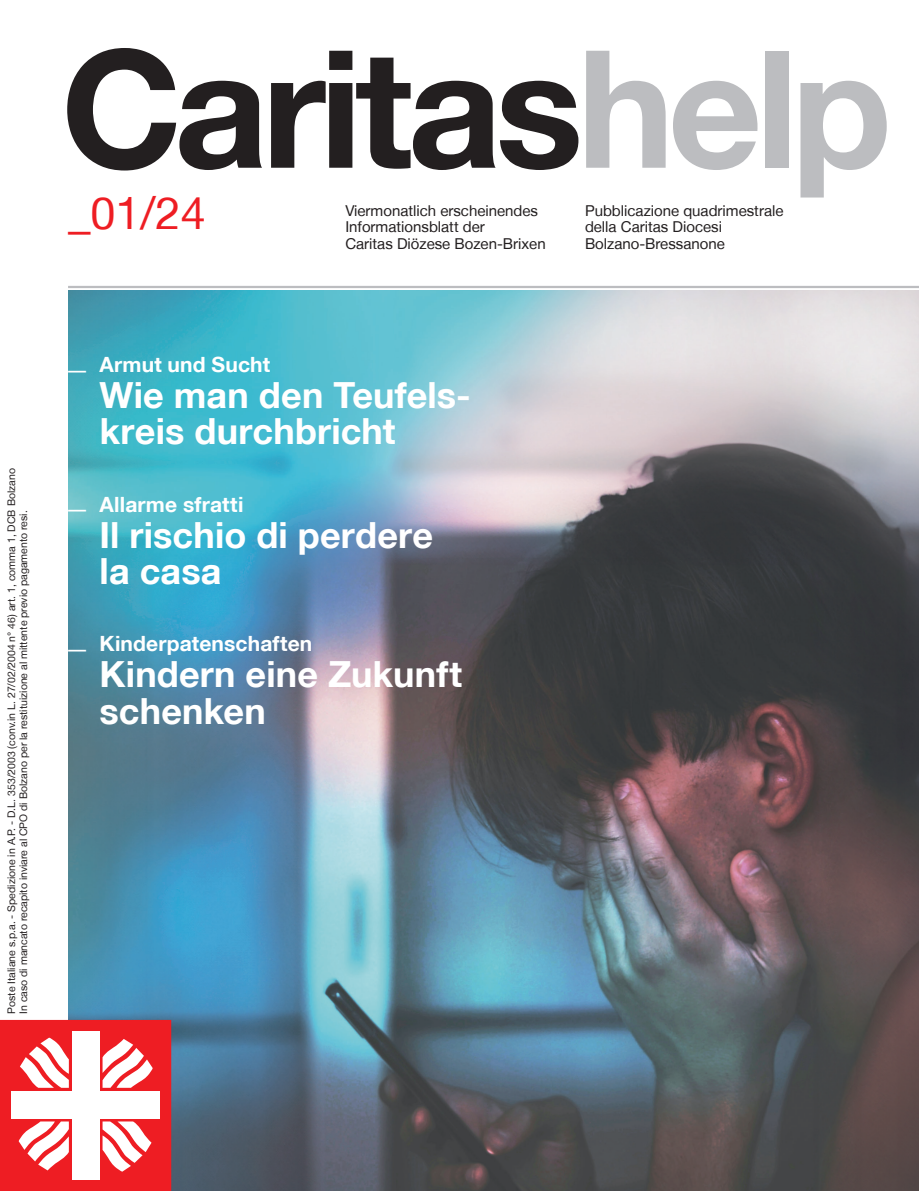
<style>
.page{position:relative;width:919px;height:1191px;background:#fff}
.page>*{position:absolute;margin:0;border:0;box-sizing:border-box;transform-origin:0 0}
.t1{font:700 163.8px "Helvetica Neue LT";letter-spacing:-.04em;color:#231f20}
.t2{font:45px "Helvetica Neue LT";color:#ee1d23}
.t3{font:700 36px/36px "Helvetica Neue LT";letter-spacing:.005em;color:#fff}
.t4{font:700 21px "Helvetica Neue LT";letter-spacing:.01em;color:#fff}
.t5{font:15px/16.5px "Helvetica Neue LT";color:#231f20}
.t6{font:10.5px/12px "Helvetica Neue LT";color:#231f20}
.s1{color:#bcbdc0}
</style>
<div class="page">
<img style="left:68px;top:290px;width:850px;height:901px">
<svg style="left:0;top:1020px;width:171px;height:171px"></svg>
<hr style="left:68px;top:286px;width:850px;height:2px;background:#bcbdc0">
<h1 class="t1" style="left:61px;top:8px;width:832px">Caritas<span class="s1">help</span></h1>
<h2 class="t2" style="left:68px;top:186px;width:139px">_01/24</h2>
<h3 class="t5" style="left:345px;top:202px;width:202px">Viermonatlich erscheinendes<br>Informationsblatt der<br>Caritas Diözese Bozen-Brixen</h3>
<h3 class="t5" style="left:585px;top:202px;width:200px">Pubblicazione quadrimestrale della Caritas Diocesi<br>Bolzano-Bressanone</h3>
<p class="t6" style="left:5px;top:1013px;width:547px;rotate:-90deg">Poste Italiane s.p.a. - Spedizione in A.P. - D.L. 353/2003 (conv.in L. 27/02/2004 n° 46) art. 1, comma 1, DCB Bolzano<br>In caso di mancato recapito inviare al CPO di Bolzano per la restituizione al mittente previo pagamento resi.</p>
<h3 class="t4" style="left:68px;top:352px;width:204px"><sup>_</sup> Armut und Sucht</h3>
<h3 class="t3" style="left:100px;top:377px;width:373px">Wie man den Teufels&shy;kreis durchbricht</h3>
<h3 class="t4" style="left:68px;top:491px;width:177px"><sup>_</sup> Allarme sfratti</h3>
<h3 class="t3" style="left:100px;top:516px;width:335px">Il rischio di perdere la casa</h3>
<h3 class="t4" style="left:68px;top:631px;width:246px"><sup>_</sup> Kinderpatenschaften</h3>
<h3 class="t3" style="left:100px;top:656px;width:364px">Kindern eine Zukunft schenken</h3>
</div>
